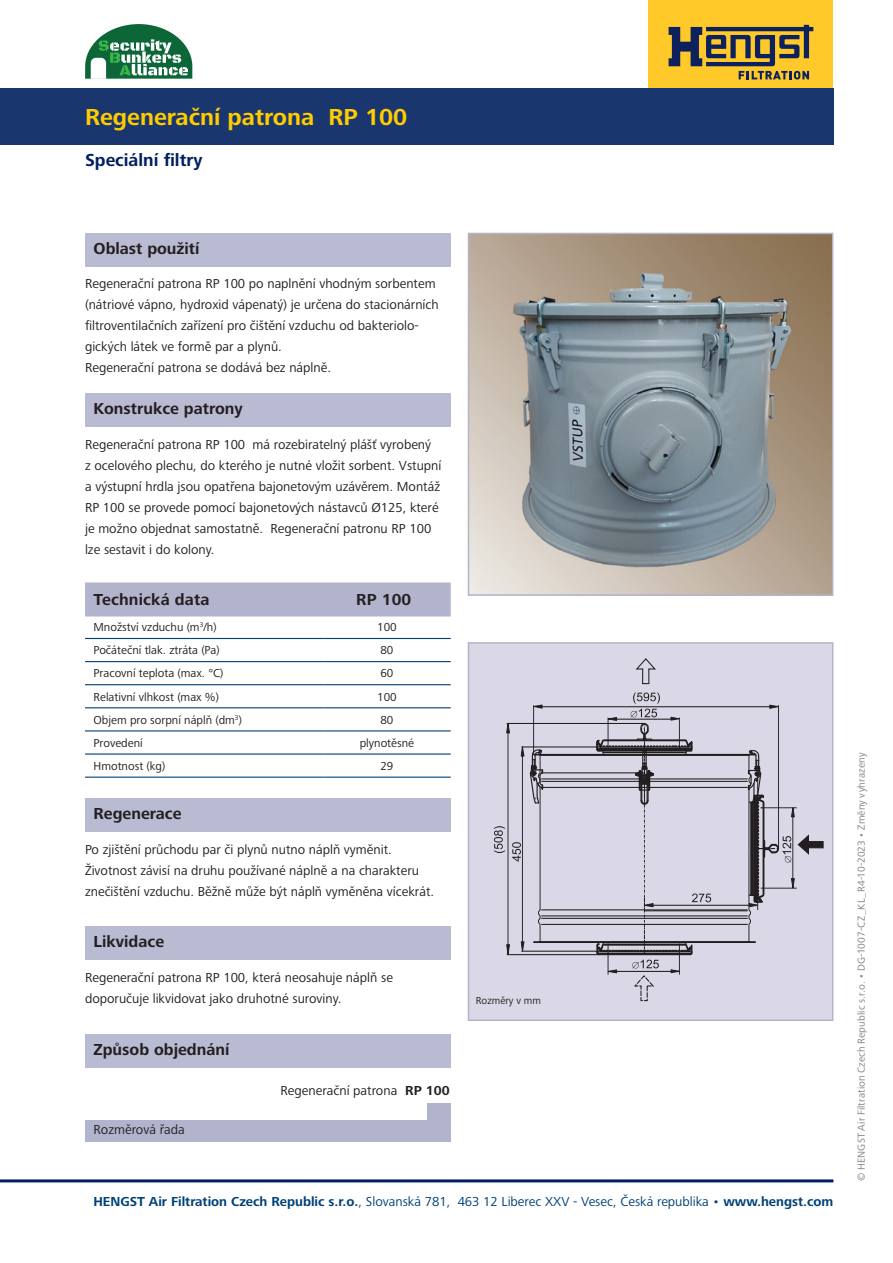
<style>
.page{position:relative;width:893px;height:1263px;background:#fff}
.page>*{position:absolute;margin:0;border:0;box-sizing:border-box;transform-origin:0 0}
._03_Slogan_16_21_pt{font:700 24px "Frutiger Next LTW1 G";color:#fc0}
._03_Slogan_16_21_pt-2{font:700 18px "Frutiger Next LTW1 G";color:#00205f}
.Copy_9_14pt{font:700 16.5px "Frutiger Next LTW1 G";color:#231f20}
.Headline_wt_8_12pt{font:700 16.5px "Frutiger Next LTW1 G";letter-spacing:.01em;color:#231f20}
.Copy_9_14pt-2{font:13.5px/21px "Frutiger Next LTW1 G";color:#231f20}
.t1{font:700 13.5px "Frutiger Next LTW1 G";color:#004178}
.Description_8_11pt{font:12px "Frutiger Next LTW1 G";color:#231f20}
.HX_Backpage_Copyrigh{font:10.5px "Frutiger Next LTW1 G";letter-spacing:.015em;color:#808285}
.Copy_9_14pt-3{font:10.5px "Frutiger Next LTW1 G";color:#231f20}
.s1{font-weight:700}
.s2{font-weight:400}
</style>
<div class="page">
<div style="left:0;top:88px;width:833px;height:56px;background:#1a366f"></div>
<hr style="left:0;top:1179px;width:833px;height:3px;background:#00205f">
<div style="left:648px;top:0;width:185px;height:88px;background:#fec929"></div>
<svg style="left:669px;top:25px;width:144px;height:54px"></svg>
<img style="left:471px;top:236px;width:359px;height:357px">
<div style="left:468px;top:233px;width:365px;height:363px;border:2px solid #b2b4cd"></div>
<div style="left:468px;top:643px;width:365px;height:377px;background:#dad8e6"></div>
<svg style="left:635px;top:658px;width:21px;height:27px"></svg>
<svg style="left:494px;top:692px;width:330px;height:310px"></svg>
<div style="left:468px;top:642px;width:365px;height:379px;border:2px solid #b2b4cd"></div>
<div style="left:85px;top:233px;width:366px;height:33px;background:#b9bbd2"></div>
<div style="left:85px;top:926px;width:366px;height:34px;background:#b9bbd2"></div>
<div style="left:85px;top:1034px;width:366px;height:34px;background:#b9bbd2"></div>
<div style="left:85px;top:1120px;width:366px;height:22px;background:#b2b4cd"></div>
<div style="left:427px;top:1103px;width:24px;height:19px;background:#b2b4cd"></div>
<div style="left:85px;top:393px;width:366px;height:34px;background:#b9bbd2"></div>
<div style="left:85px;top:582px;width:366px;height:34px;background:#b2b4cd"></div>
<hr style="left:85px;top:661px;width:238px;height:1px;background:#004178">
<hr style="left:85px;top:684px;width:238px;height:1px;background:#004178">
<hr style="left:85px;top:707px;width:238px;height:1px;background:#004178">
<hr style="left:85px;top:730px;width:238px;height:1px;background:#004178">
<hr style="left:85px;top:753px;width:238px;height:2px;background:#004178">
<hr style="left:85px;top:777px;width:238px;height:1px;background:#004178">
<hr style="left:323px;top:777px;width:128px;height:1px;background:#004178">
<hr style="left:85px;top:638px;width:238px;height:1px;background:#004178">
<hr style="left:323px;top:638px;width:128px;height:1px;background:#004178">
<hr style="left:323px;top:661px;width:128px;height:1px;background:#004178">
<hr style="left:323px;top:684px;width:128px;height:1px;background:#004178">
<hr style="left:323px;top:707px;width:128px;height:1px;background:#004178">
<hr style="left:323px;top:730px;width:128px;height:1px;background:#004178">
<hr style="left:323px;top:753px;width:128px;height:2px;background:#004178">
<div style="left:85px;top:798px;width:366px;height:34px;background:#b9bbd2"></div>
<svg style="left:85px;top:24px;width:107px;height:55px"></svg>
<p class="_03_Slogan_16_21_pt" style="left:85px;top:103px;width:324px">Regenerační patrona RP 100</p>
<p class="_03_Slogan_16_21_pt-2" style="left:85px;top:149px;width:119px">Speciální filtry</p>
<p class="Copy_9_14pt" style="left:94px;top:239px;width:107px">Oblast použití</p>
<p class="Copy_9_14pt-2" style="left:85px;top:274px;width:355px">Regenerační patrona RP 100 po naplnění vhodným sorbentem (nátriové vápno, hydroxid vápenatý) je určena do stacionárních filtroventilačních zařízení pro čištění vzduchu od bakteriolo&shy;gických látek ve formě par a plynů.<br>Regenerační patrona se dodává bez náplně.</p>
<p class="Copy_9_14pt" style="left:94px;top:399px;width:151px">Konstrukce patrony</p>
<p class="Copy_9_14pt-2" style="left:85px;top:434px;width:358px">Regenerační patrona RP 100 má rozebiratelný plášť vyrobený<br>z ocelového plechu, do kterého je nutné vložit sorbent. Vstupní a výstupní hrdla jsou opatřena bajonetovým uzávěrem. Montáž RP 100 se provede pomocí bajonetových nástavců Ø125, které je možno objednat samostatně. Regenerační patronu RP 100 lze sestavit i do kolony.</p>
<p class="Headline_wt_8_12pt" style="left:94px;top:590px;width:118px">Technická data</p>
<p class="Headline_wt_8_12pt" style="left:356px;top:590px;width:57px">RP 100</p>
<p class="Description_8_11pt" style="left:94px;top:620px;width:125px">Množství vzduchu (m<sup>3</sup>/h)</p>
<p class="Description_8_11pt" style="left:377px;top:620px;width:21px">100</p>
<p class="Description_8_11pt" style="left:94px;top:643px;width:128px">Počáteční tlak. ztráta (Pa)</p>
<p class="Description_8_11pt" style="left:380px;top:643px;width:15px">80</p>
<p class="Description_8_11pt" style="left:94px;top:667px;width:131px">Pracovní teplota (max. °C)</p>
<p class="Description_8_11pt" style="left:380px;top:667px;width:15px">60</p>
<p class="Description_8_11pt" style="left:94px;top:690px;width:127px">Relativní vlhkost (max %)</p>
<p class="Description_8_11pt" style="left:377px;top:690px;width:21px">100</p>
<p class="Description_8_11pt" style="left:94px;top:713px;width:150px">Objem pro sorpní náplň (dm<sup>3</sup>)</p>
<p class="Description_8_11pt" style="left:380px;top:713px;width:15px">80</p>
<p class="Description_8_11pt" style="left:94px;top:736px;width:51px">Provedení</p>
<p class="Description_8_11pt" style="left:360px;top:736px;width:56px">plynotěsné</p>
<p class="Description_8_11pt" style="left:94px;top:759px;width:73px">Hmotnost (kg)</p>
<p class="Description_8_11pt" style="left:380px;top:759px;width:15px">29</p>
<p class="Copy_9_14pt" style="left:94px;top:804px;width:90px">Regenerace</p>
<p class="Copy_9_14pt-2" style="left:85px;top:839px;width:308px">Po zjištění průchodu par či plynů nutno náplň vyměnit.</p>
<p class="Copy_9_14pt-2" style="left:85px;top:860px;width:351px">Životnost závisí na druhu používané náplně a na charakteru znečištění vzduchu. Běžně může být náplň vyměněna vícekrát.</p>
<p class="Copy_9_14pt" style="left:94px;top:932px;width:72px">Likvidace</p>
<p class="Copy_9_14pt-2" style="left:85px;top:967px;width:309px">Regenerační patrona RP 100, která neosahuje náplň se doporučuje likvidovat jako druhotné suroviny.</p>
<p class="Copy_9_14pt" style="left:94px;top:1040px;width:137px">Způsob objednání</p>
<p class="Copy_9_14pt-2" style="left:94px;top:1119px;width:93px">Rozměrová řada</p>
<p class="Copy_9_14pt-2" style="left:281px;top:1080px;width:171px">Regenerační patrona <span class="s1">RP 100</span></p>
<p class="Copy_9_14pt-3" style="left:476px;top:994px;width:67px">Rozměry v mm</p>
<p class="t1" style="left:93px;top:1194px;width:742px">HENGST Air Filtration Czech Republic s.r.o.<span class="s2">, Slovanská 781, 463 12 Liberec XXV - Vesec, Česká republika •</span> www.hengst.com</p>
<p class="HX_Backpage_Copyrigh" style="left:855px;top:1181px;width:430px;rotate:-90deg">© HENGST Air Filtration Czech Republic s.r.o. • DG-1007-CZ_KL_R4-10-2023 • Změny vyhrazeny</p>
</div>
